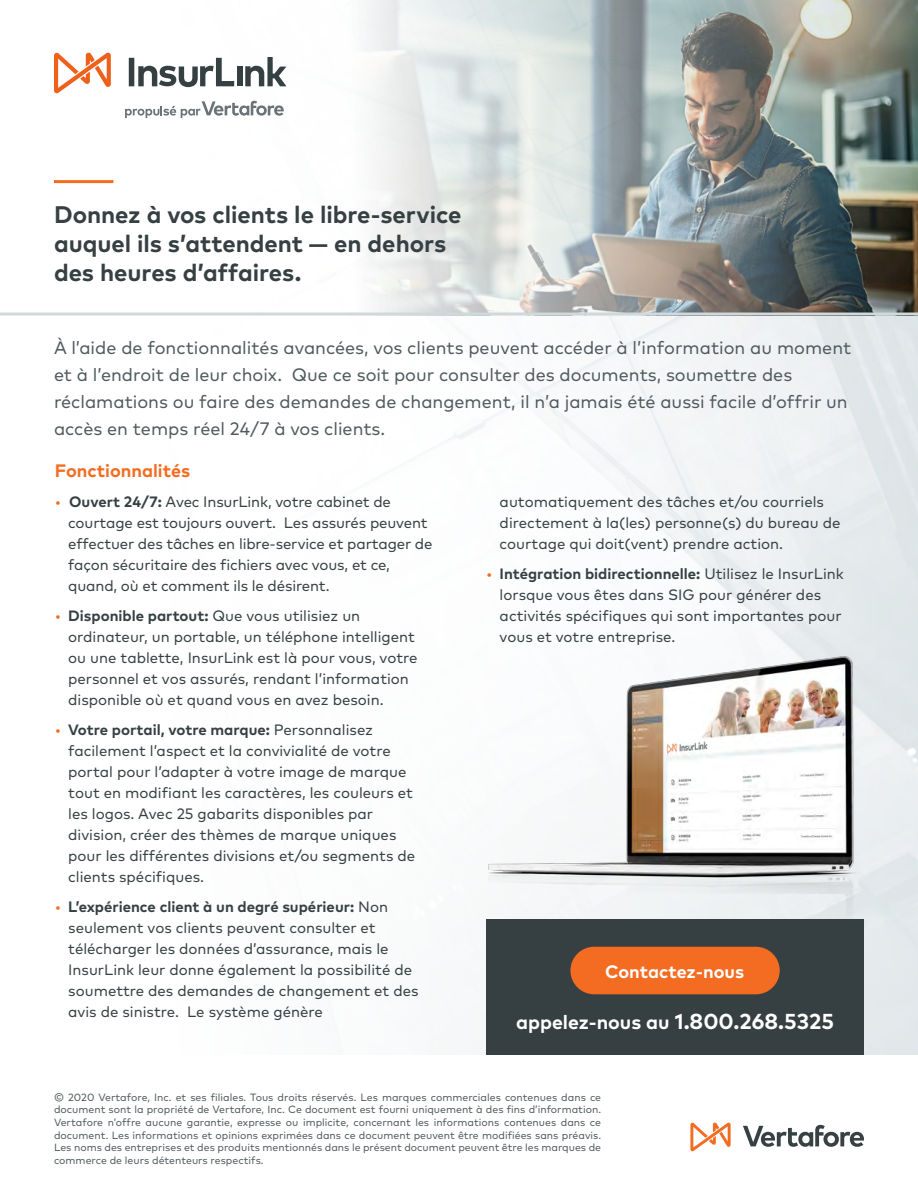
<style>
.page{position:relative;width:918px;height:1188px;background:#fff}
.page>*{position:absolute;margin:0;border:0;box-sizing:border-box;transform-origin:0 0}
.t1{font:700 24px/28.8px "Mark Pro";letter-spacing:-.005em;color:#364042}
.t2{font:700 19.5px "Mark Pro";color:#fff}
.t3{font:18px/27px "Mark Pro";color:#505a5d}
.t4{font:700 18px "Mark Pro";color:#f36c21}
.t5{font:700 18px "Mark Pro";color:#fff}
.t6{font:15px/21px "Mark Pro";color:#364042}
.t7{font:10.5px/12.6px "Mark Pro";color:#505a5d;text-align:justify}
.s1{color:#f36c21}
.s2{font-weight:700}
.s3{font-size:21.6px}
</style>
<div class="page">
<img style="left:55px;top:57px;width:863px;height:998px">
<img style="left:486px;top:606px;width:378px;height:313px">
<img style="left:316px;top:0;width:602px;height:313px">
<hr style="left:54px;top:180px;width:59px;height:3px;background:#f36c21">
<svg style="left:690px;top:1122px;width:41px;height:29px"></svg>
<svg style="left:743px;top:1125px;width:121px;height:22px"></svg>
<hr style="left:0;top:313px;width:918px;height:3px;background:#cfd8db">
<div style="left:486px;top:919px;width:378px;height:136px;background:#364042"></div>
<div style="left:570px;top:947px;width:210px;height:47px;background:#f36c21;border-radius:24px"></div>
<svg style="left:54px;top:52px;width:57px;height:41px"></svg>
<svg style="left:129px;top:58px;width:105px;height:29px"></svg>
<div style="left:237px;top:67px;width:6px;height:19px;background:#364042"></div>
<svg style="left:245px;top:57px;width:41px;height:29px"></svg>
<svg style="left:125px;top:101px;width:159px;height:17px"></svg>
<h1 class="t1" style="left:54px;top:198px;width:409px">Donnez à vos clients le libre-service auquel ils s’attendent — en dehors des heures d’affaires.</h1>
<p class="t3" style="left:54px;top:332px;width:799px">À l’aide de fonctionnalités avancées, vos clients peuvent accéder à l’information au moment et à l’endroit de leur choix. Que ce soit pour consulter des documents, soumettre des réclamations ou faire des demandes de changement, il n’a jamais été aussi facile d’offrir un accès en temps réel 24/7 à vos clients.</p>
<p class="t4" style="left:55px;top:457px;width:137px">Fonctionnalités</p>
<p class="t6" style="left:68px;top:490px;width:366px;text-indent:-14px"><span class="s1">•</span> <span class="s2">Ouvert 24/7:</span> Avec InsurLink, votre cabinet de courtage est toujours ouvert. Les assurés peuvent effectuer des tâches en libre-service et partager de façon sécuritaire des fichiers avec vous, et ce, quand, où et comment ils le désirent.</p>
<p class="t6" style="left:68px;top:604px;width:351px;text-indent:-13px"><span class="s1">•</span> <span class="s2">Disponible partout:</span> Que vous utilisiez un ordinateur, un portable, un téléphone intelligent ou une tablette, InsurLink est là pour vous, votre personnel et vos assurés, rendant l’information disponible où et quand vous en avez besoin.</p>
<p class="t6" style="left:68px;top:718px;width:349px;text-indent:-14px"><span class="s1">•</span> <span class="s2">Votre portail, votre marque:</span> Personnalisez facilement l’aspect et la convivialité de votre portal pour l’adapter à votre image de marque tout en modifiant les caractères, les couleurs et les logos. Avec 25 gabarits disponibles par division, créer des thèmes de marque uniques pour les différentes divisions et/ou segments de clients spécifiques.</p>
<p class="t6" style="left:68px;top:895px;width:352px;text-indent:-14px"><span class="s1">•</span> <span class="s2">L’expérience client à un degré supérieur:</span> Non seulement vos clients peuvent consulter et télécharger les données d’assurance, mais le InsurLink leur donne également la possibilité de soumettre des demandes de changement et des avis de sinistre. Le système génère</p>
<p class="t6" style="left:500px;top:490px;width:343px">automatiquement des tâches et/ou courriels directement à la(les) personne(s) du bureau de courtage qui doit(vent) prendre action.</p>
<p class="t6" style="left:500px;top:562px;width:346px;text-indent:-14px"><span class="s1">•</span> <span class="s2">Intégration bidirectionnelle:</span> Utilisez le InsurLink lorsque vous êtes dans SIG pour générer des activités spécifiques qui sont importantes pour vous et votre entreprise.</p>
<p class="t5" style="left:605px;top:958px;width:141px">Contactez-nous</p>
<h2 class="t2" style="left:516px;top:1008px;width:319px">appelez-nous au <span class="s3">1.800.268.5325</span></h2>
<p class="t7" style="left:54px;top:1090px;width:549px">© 2020 Vertafore, Inc. et ses filiales. Tous droits réservés. Les marques commerciales contenues dans ce document sont la propriété de Vertafore, Inc. Ce document est fourni uniquement à des fins d’information.<br>Vertafore n’offre aucune garantie, expresse ou implicite, concernant les informations contenues dans ce document. Les informations et opinions exprimées dans ce document peuvent être modifiées sans préavis.<br>Les noms des entreprises et des produits mentionnés dans le présent document peuvent être les marques de commerce de leurs détenteurs respectifs.</p>
</div>
